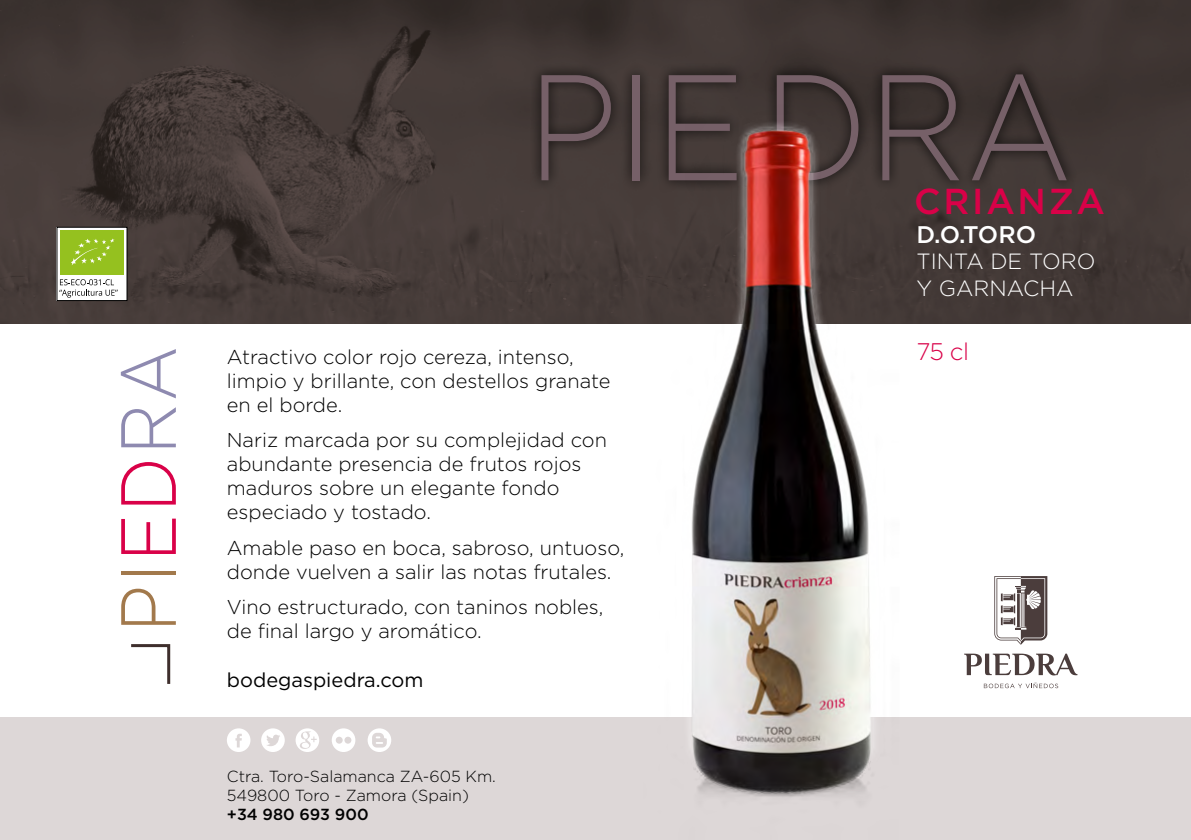
<style>
.page{position:relative;width:1191px;height:840px;background:#fff}
.page>*{position:absolute;margin:0;border:0;box-sizing:border-box;transform-origin:0 0}
.t1{font:300 150px "Gotham";color:#766068;scale:.9 1}
.t2{font:300 78px "Gotham";letter-spacing:.035em;color:#a2794c;scale:.9 1}
.t3{font:500 36px "Gotham";letter-spacing:.075em;color:#d90148}
.t4{font:500 24px "Gotham";color:#fff}
.t5{font:300 24px "Gotham";color:#d90148}
.t6{font:300 22px/26.4px "Gotham";color:#fff}
.t7{font:300 20px/24px "Gotham";color:#000}
.t8{font:20px "Gotham";color:#000}
.t9{font:300 16px/19.2px "Gotham";color:#000}
.t10{font:500 16px "Gotham";color:#000}
.s1{color:#d90148}
.s2{color:#8e8ab0}
</style>
<div class="page">
<img style="left:0;top:0;width:1191px;height:323px">
<div style="left:530px;top:62px;width:548px;height:130px;background:#000;opacity:.8"></div>
<div style="left:0;top:717px;width:1191px;height:122px;background:#ddd7d7"></div>
<svg style="left:131px;top:644px;width:40px;height:40px"></svg>
<svg style="left:227px;top:728px;width:23px;height:23px"></svg>
<svg style="left:261px;top:728px;width:24px;height:23px"></svg>
<svg style="left:295px;top:728px;width:24px;height:23px"></svg>
<svg style="left:332px;top:728px;width:23px;height:23px"></svg>
<svg style="left:367px;top:728px;width:24px;height:23px"></svg>
<svg style="left:964px;top:653px;width:113px;height:22px"></svg>
<svg style="left:983px;top:682px;width:75px;height:5px"></svg>
<svg style="left:994px;top:576px;width:53px;height:68px"></svg>
<img style="left:644px;top:74px;width:274px;height:723px">
<div style="left:57px;top:227px;width:70px;height:73px;background:#fff"></div>
<div style="left:60px;top:230px;width:64px;height:44px;background:#95c11f"></div>
<svg style="left:71px;top:238px;width:43px;height:27px"></svg>
<svg style="left:59px;top:279px;width:59px;height:18px"></svg>
<h2 class="t2" style="left:99px;top:631px;width:319px;rotate:-90deg">PI<span class="s1">ED</span><span class="s2">RA</span></h2>
<h1 class="t1" style="left:527px;top:32px;width:607px">PIEDRA</h1>
<h3 class="t3" style="left:914px;top:177px;width:192px">CRIANZA</h3>
<p class="t7" style="left:227px;top:344px;width:385px">Atractivo color rojo cereza, intenso, limpio y brillante, con destellos granate en el borde.</p>
<p class="t7" style="left:227px;top:427px;width:381px">Nariz marcada por su complejidad con abundante presencia de frutos rojos maduros sobre un elegante fondo especiado y tostado.</p>
<p class="t7" style="left:227px;top:534px;width:399px">Amable paso en boca, sabroso, untuoso, donde vuelven a salir las notas frutales.</p>
<p class="t7" style="left:227px;top:594px;width:378px">Vino estructurado, con taninos nobles, de final largo y aromático.</p>
<p class="t8" style="left:227px;top:667px;width:198px">bodegaspiedra.com</p>
<p class="t9" style="left:227px;top:765px;width:270px">Ctra. Toro-Salamanca ZA-605 Km.<br>549800 Toro - Zamora (Spain)</p>
<p class="t10" style="left:227px;top:803px;width:143px">+34 980 693 900</p>
<p class="t4" style="left:916px;top:218px;width:121px">D.O.TORO</p>
<p class="t6" style="left:916px;top:247px;width:180px">TINTA DE TORO<br>Y GARNACHA</p>
<p class="t5" style="left:916px;top:336px;width:54px">75 cl</p>
</div>
